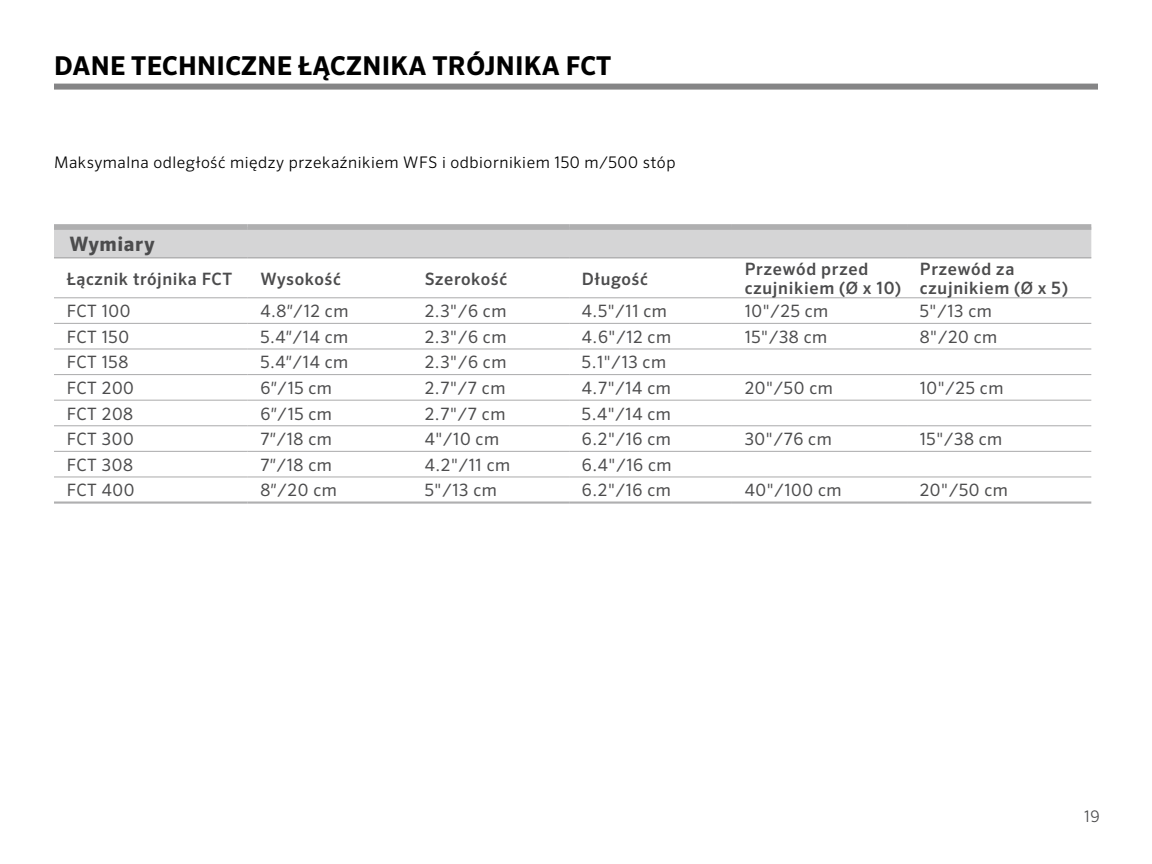
<style>
.page{position:relative;width:1152px;height:864px;background:#fff}
.page>*{position:absolute;margin:0;border:0;box-sizing:border-box;transform-origin:0 0}
.t1{font:700 26px "Sero Pro";letter-spacing:.01em;color:#000}
.t2{font:700 20px "Sero Pro";letter-spacing:.035em;color:#4c4c4d}
.t3{font:17px "Sero Pro";letter-spacing:.035em;color:#4c4c4d}
.t4{font:500 17px/20px "Sero Pro";letter-spacing:.035em;color:#4c4c4d}
.t5{font:300 16px "Sero Pro";letter-spacing:.035em;color:#000}
.t6{font:300 16px "Sero Pro";color:#4c4c4d}
</style>
<div class="page">
<div style="left:54px;top:230px;width:1037px;height:27px;background:#d5d5d6"></div>
<div style="left:54px;top:224px;width:194px;height:6px;background:#afafb0"></div>
<div style="left:248px;top:224px;width:164px;height:6px;background:#afafb0"></div>
<div style="left:412px;top:224px;width:157px;height:6px;background:#afafb0"></div>
<div style="left:569px;top:224px;width:163px;height:6px;background:#afafb0"></div>
<div style="left:732px;top:224px;width:175px;height:6px;background:#afafb0"></div>
<div style="left:907px;top:224px;width:184px;height:6px;background:#afafb0"></div>
<hr style="left:54px;top:257px;width:194px;height:1px;background:#afafb0">
<hr style="left:248px;top:257px;width:164px;height:1px;background:#afafb0">
<hr style="left:412px;top:257px;width:157px;height:1px;background:#afafb0">
<hr style="left:569px;top:257px;width:163px;height:1px;background:#afafb0">
<hr style="left:732px;top:257px;width:175px;height:1px;background:#afafb0">
<hr style="left:907px;top:257px;width:184px;height:1px;background:#afafb0">
<hr style="left:54px;top:297px;width:194px;height:1px;background:#afafb0">
<hr style="left:248px;top:297px;width:164px;height:1px;background:#afafb0">
<hr style="left:412px;top:297px;width:157px;height:1px;background:#afafb0">
<hr style="left:569px;top:297px;width:163px;height:1px;background:#afafb0">
<hr style="left:732px;top:297px;width:175px;height:1px;background:#afafb0">
<hr style="left:907px;top:297px;width:184px;height:1px;background:#afafb0">
<hr style="left:54px;top:323px;width:194px;height:1px;background:#afafb0">
<hr style="left:248px;top:323px;width:164px;height:1px;background:#afafb0">
<hr style="left:412px;top:323px;width:157px;height:1px;background:#afafb0">
<hr style="left:569px;top:323px;width:163px;height:1px;background:#afafb0">
<hr style="left:732px;top:323px;width:175px;height:1px;background:#afafb0">
<hr style="left:907px;top:323px;width:184px;height:1px;background:#afafb0">
<hr style="left:54px;top:348px;width:194px;height:2px;background:#afafb0">
<hr style="left:248px;top:348px;width:164px;height:2px;background:#afafb0">
<hr style="left:412px;top:348px;width:157px;height:2px;background:#afafb0">
<hr style="left:569px;top:348px;width:163px;height:2px;background:#afafb0">
<hr style="left:732px;top:348px;width:175px;height:2px;background:#afafb0">
<hr style="left:907px;top:348px;width:184px;height:2px;background:#afafb0">
<hr style="left:54px;top:374px;width:194px;height:1px;background:#afafb0">
<hr style="left:248px;top:374px;width:164px;height:1px;background:#afafb0">
<hr style="left:412px;top:374px;width:157px;height:1px;background:#afafb0">
<hr style="left:569px;top:374px;width:163px;height:1px;background:#afafb0">
<hr style="left:732px;top:374px;width:175px;height:1px;background:#afafb0">
<hr style="left:907px;top:374px;width:184px;height:1px;background:#afafb0">
<hr style="left:54px;top:400px;width:194px;height:1px;background:#afafb0">
<hr style="left:248px;top:400px;width:164px;height:1px;background:#afafb0">
<hr style="left:412px;top:400px;width:157px;height:1px;background:#afafb0">
<hr style="left:569px;top:400px;width:163px;height:1px;background:#afafb0">
<hr style="left:732px;top:400px;width:175px;height:1px;background:#afafb0">
<hr style="left:907px;top:400px;width:184px;height:1px;background:#afafb0">
<hr style="left:54px;top:425px;width:194px;height:1px;background:#afafb0">
<hr style="left:248px;top:425px;width:164px;height:1px;background:#afafb0">
<hr style="left:412px;top:425px;width:157px;height:1px;background:#afafb0">
<hr style="left:569px;top:425px;width:163px;height:1px;background:#afafb0">
<hr style="left:732px;top:425px;width:175px;height:1px;background:#afafb0">
<hr style="left:907px;top:425px;width:184px;height:1px;background:#afafb0">
<hr style="left:54px;top:451px;width:194px;height:1px;background:#afafb0">
<hr style="left:248px;top:451px;width:164px;height:1px;background:#afafb0">
<hr style="left:412px;top:451px;width:157px;height:1px;background:#afafb0">
<hr style="left:569px;top:451px;width:163px;height:1px;background:#afafb0">
<hr style="left:732px;top:451px;width:175px;height:1px;background:#afafb0">
<hr style="left:907px;top:451px;width:184px;height:1px;background:#afafb0">
<hr style="left:54px;top:476px;width:194px;height:1px;background:#afafb0">
<hr style="left:248px;top:476px;width:164px;height:1px;background:#afafb0">
<hr style="left:412px;top:476px;width:157px;height:1px;background:#afafb0">
<hr style="left:569px;top:476px;width:163px;height:1px;background:#afafb0">
<hr style="left:732px;top:476px;width:175px;height:1px;background:#afafb0">
<hr style="left:907px;top:476px;width:184px;height:1px;background:#afafb0">
<hr style="left:54px;top:501px;width:194px;height:3px;background:#afafb0">
<hr style="left:248px;top:501px;width:164px;height:3px;background:#afafb0">
<hr style="left:412px;top:501px;width:157px;height:3px;background:#afafb0">
<hr style="left:569px;top:501px;width:163px;height:3px;background:#afafb0">
<hr style="left:732px;top:501px;width:175px;height:3px;background:#afafb0">
<hr style="left:907px;top:501px;width:184px;height:3px;background:#afafb0">
<div style="left:54px;top:84px;width:1044px;height:6px;background:#858586"></div>
<h1 class="t1" style="left:54px;top:50px;width:559px">DANE TECHNICZNE ŁĄCZNIKA TRÓJNIKA FCT</h1>
<p class="t5" style="left:54px;top:153px;width:623px">Maksymalna odległość między przekaźnikiem WFS i odbiornikiem 150 m/500 stóp</p>
<p class="t2" style="left:69px;top:232px;width:87px">Wymiary</p>
<p class="t4" style="left:67px;top:269px;width:167px">Łącznik trójnika FCT</p>
<p class="t4" style="left:260px;top:269px;width:82px">Wysokość</p>
<p class="t4" style="left:425px;top:269px;width:84px">Szerokość</p>
<p class="t4" style="left:582px;top:269px;width:67px">Długość</p>
<p class="t4" style="left:745px;top:259px;width:158px">Przewód przed czujnikiem (Ø x 10)</p>
<p class="t4" style="left:920px;top:259px;width:150px">Przewód za czujnikiem (Ø x 5)</p>
<p class="t3" style="left:67px;top:301px;width:65px">FCT 100</p>
<p class="t3" style="left:260px;top:301px;width:89px">4.8″/12 cm</p>
<p class="t3" style="left:425px;top:301px;width:83px">2.3"/6 cm</p>
<p class="t3" style="left:582px;top:301px;width:86px">4.5"/11 cm</p>
<p class="t3" style="left:745px;top:301px;width:85px">10"/25 cm</p>
<p class="t3" style="left:920px;top:301px;width:74px">5"/13 cm</p>
<p class="t3" style="left:67px;top:327px;width:64px">FCT 150</p>
<p class="t3" style="left:260px;top:327px;width:89px">5.4″/14 cm</p>
<p class="t3" style="left:425px;top:327px;width:83px">2.3"/6 cm</p>
<p class="t3" style="left:582px;top:327px;width:91px">4.6"/12 cm</p>
<p class="t3" style="left:745px;top:327px;width:84px">15"/38 cm</p>
<p class="t3" style="left:920px;top:327px;width:79px">8"/20 cm</p>
<p class="t3" style="left:67px;top:352px;width:63px">FCT 158</p>
<p class="t3" style="left:260px;top:352px;width:89px">5.4″/14 cm</p>
<p class="t3" style="left:425px;top:352px;width:83px">2.3"/6 cm</p>
<p class="t3" style="left:582px;top:352px;width:86px">5.1"/13 cm</p>
<p class="t3" style="left:67px;top:378px;width:69px">FCT 200</p>
<p class="t3" style="left:260px;top:378px;width:73px">6″/15 cm</p>
<p class="t3" style="left:425px;top:378px;width:82px">2.7"/7 cm</p>
<p class="t3" style="left:582px;top:378px;width:90px">4.7"/14 cm</p>
<p class="t3" style="left:745px;top:378px;width:90px">20"/50 cm</p>
<p class="t3" style="left:920px;top:378px;width:85px">10"/25 cm</p>
<p class="t3" style="left:67px;top:403px;width:68px">FCT 208</p>
<p class="t3" style="left:260px;top:403px;width:73px">6″/15 cm</p>
<p class="t3" style="left:425px;top:403px;width:82px">2.7"/7 cm</p>
<p class="t3" style="left:582px;top:403px;width:90px">5.4"/14 cm</p>
<p class="t3" style="left:67px;top:429px;width:68px">FCT 300</p>
<p class="t3" style="left:260px;top:429px;width:73px">7″/18 cm</p>
<p class="t3" style="left:425px;top:429px;width:76px">4"/10 cm</p>
<p class="t3" style="left:582px;top:429px;width:91px">6.2"/16 cm</p>
<p class="t3" style="left:745px;top:429px;width:89px">30"/76 cm</p>
<p class="t3" style="left:920px;top:429px;width:84px">15"/38 cm</p>
<p class="t3" style="left:67px;top:455px;width:68px">FCT 308</p>
<p class="t3" style="left:260px;top:455px;width:73px">7″/18 cm</p>
<p class="t3" style="left:425px;top:455px;width:87px">4.2"/11 cm</p>
<p class="t3" style="left:582px;top:455px;width:91px">6.4"/16 cm</p>
<p class="t3" style="left:67px;top:480px;width:69px">FCT 400</p>
<p class="t3" style="left:260px;top:480px;width:78px">8″/20 cm</p>
<p class="t3" style="left:425px;top:480px;width:74px">5"/13 cm</p>
<p class="t3" style="left:582px;top:480px;width:91px">6.2"/16 cm</p>
<p class="t3" style="left:745px;top:480px;width:98px">40"/100 cm</p>
<p class="t3" style="left:920px;top:480px;width:90px">20"/50 cm</p>
<p class="t6" style="left:1084px;top:807px;width:17px">19</p>
</div>
